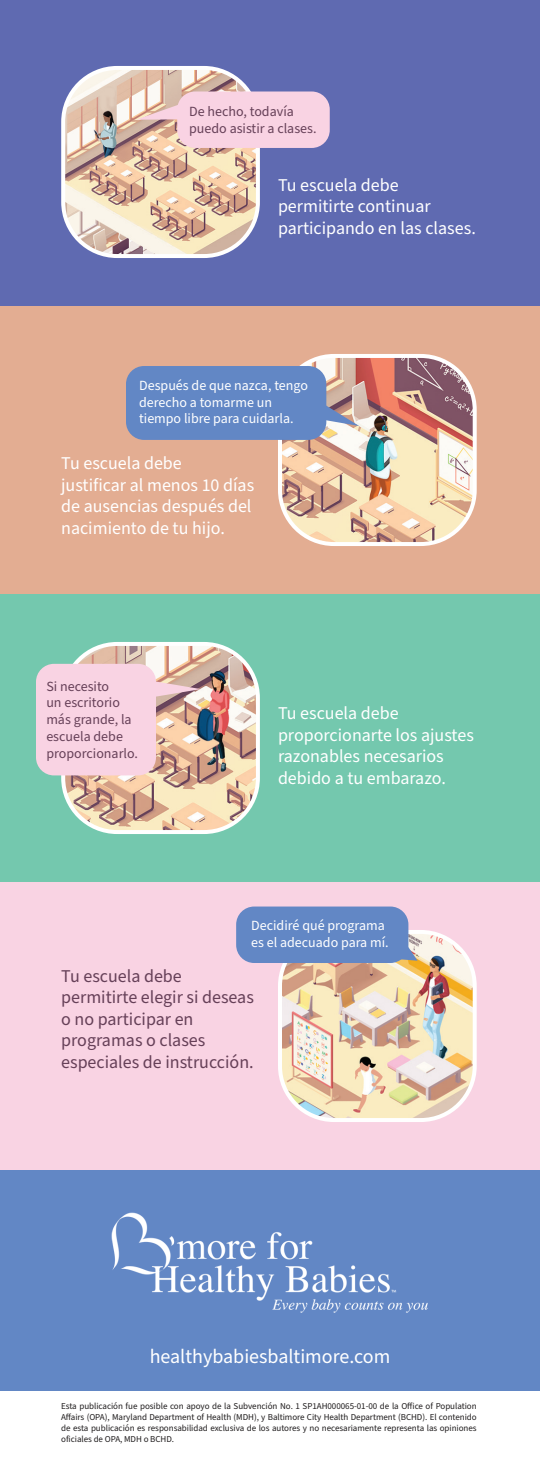
<style>
.page{position:relative;width:540px;height:1476px;background:#fff}
.page>*{position:absolute;margin:0;border:0;box-sizing:border-box;transform-origin:0 0}
.t1{font:20px "Source Sans Pro";color:#fff}
.t2{font:18px/21.6px "Source Sans Pro";color:#fff}
.t3{font:18px/21.6px "Source Sans Pro";color:#664058}
.t4{font:14px/16.8px "Source Sans Pro";color:#fff}
.t5{font:14px/16.8px "Source Sans Pro";color:#664058}
.t6{font:9px/10.8px "Source Sans Pro";letter-spacing:-.005em;color:#1f1c1d;text-align:justify}
</style>
<div class="page">
<div style="left:0;top:0;width:540px;height:306px;background:#5f6ab1"></div>
<div style="left:0;top:306px;width:540px;height:288px;background:#e3ad92"></div>
<div style="left:0;top:594px;width:540px;height:288px;background:#74c8ae"></div>
<div style="left:0;top:882px;width:540px;height:288px;background:#f9d3e3"></div>
<div style="left:0;top:1170px;width:540px;height:306px;background:#6287c5"></div>
<img style="left:66px;top:71px;width:192px;height:182px">
<div style="left:61px;top:66px;width:199px;height:192px;border:4px solid #fff;border-radius:54px"></div>
<img style="left:283px;top:359px;width:189px;height:182px">
<div style="left:278px;top:354px;width:199px;height:192px;border:4px solid #fff;border-radius:54px"></div>
<img style="left:63px;top:647px;width:192px;height:182px">
<div style="left:61px;top:642px;width:199px;height:192px;border:4px solid #fff;border-radius:54px"></div>
<img style="left:283px;top:935px;width:189px;height:182px">
<div style="left:278px;top:930px;width:199px;height:192px;border:4px solid #fff;border-radius:54px"></div>
<img style="left:111px;top:1212px;width:317px;height:101px">
<svg style="left:326px;top:405px;width:33px;height:21px"></svg>
<div style="left:126px;top:366px;width:200px;height:74px;background:#6287c5;border-radius:18px"></div>
<div style="left:177px;top:92px;width:153px;height:56px;background:#f9d3e3;border-radius:18px"></div>
<div style="left:36px;top:664px;width:120px;height:111px;background:#f9d3e3;border-radius:18px"></div>
<svg style="left:399px;top:945px;width:19px;height:16px"></svg>
<div style="left:236px;top:907px;width:172px;height:56px;background:#6287c5;border-radius:18px"></div>
<svg style="left:156px;top:681px;width:45px;height:16px"></svg>
<svg style="left:136px;top:104px;width:42px;height:16px"></svg>
<div style="left:0;top:1392px;width:540px;height:84px;background:#fff"></div>
<h3 class="t5" style="left:189px;top:103px;width:129px">De hecho, todavía puedo asistir a clases.</h3>
<h2 class="t2" style="left:278px;top:175px;width:199px">Tu escuela debe permitirte continuar participando en las clases.</h2>
<h3 class="t4" style="left:139px;top:377px;width:170px">Después de que nazca, tengo derecho a tomarme un tiempo libre para cuidarla.</h3>
<h2 class="t2" style="left:61px;top:453px;width:195px">Tu escuela debe<br>justificar al menos 10 días de ausencias después del nacimiento de tu hijo.</h2>
<h3 class="t5" style="left:46px;top:678px;width:93px">Si necesito<br>un escritorio más grande, la escuela debe proporcionarlo.</h3>
<h2 class="t2" style="left:278px;top:703px;width:197px">Tu escuela debe proporcionarte los ajustes razonables necesarios debido a tu embarazo.</h2>
<h3 class="t4" style="left:251px;top:918px;width:139px">Decidiré qué programa es el adecuado para mí.</h3>
<h2 class="t3" style="left:61px;top:965px;width:194px">Tu escuela debe permitirte elegir si deseas o no participar en programas o clases especiales de instrucción.</h2>
<h1 class="t1" style="left:150px;top:1343px;width:242px">healthybabiesbaltimore.com</h1>
<p class="t6" style="left:61px;top:1401px;width:417px">Esta publicación fue posible con apoyo de la Subvención No. 1 SP1AH000065-01-00 de la Office of Population Affairs (OPA), Maryland Department of Health (MDH), y Baltimore City Health Department (BCHD). El contenido de esta publicación es responsabilidad exclusiva de los autores y no necesariamente representa las opiniones oficiales de OPA, MDH o BCHD.</p>
</div>
